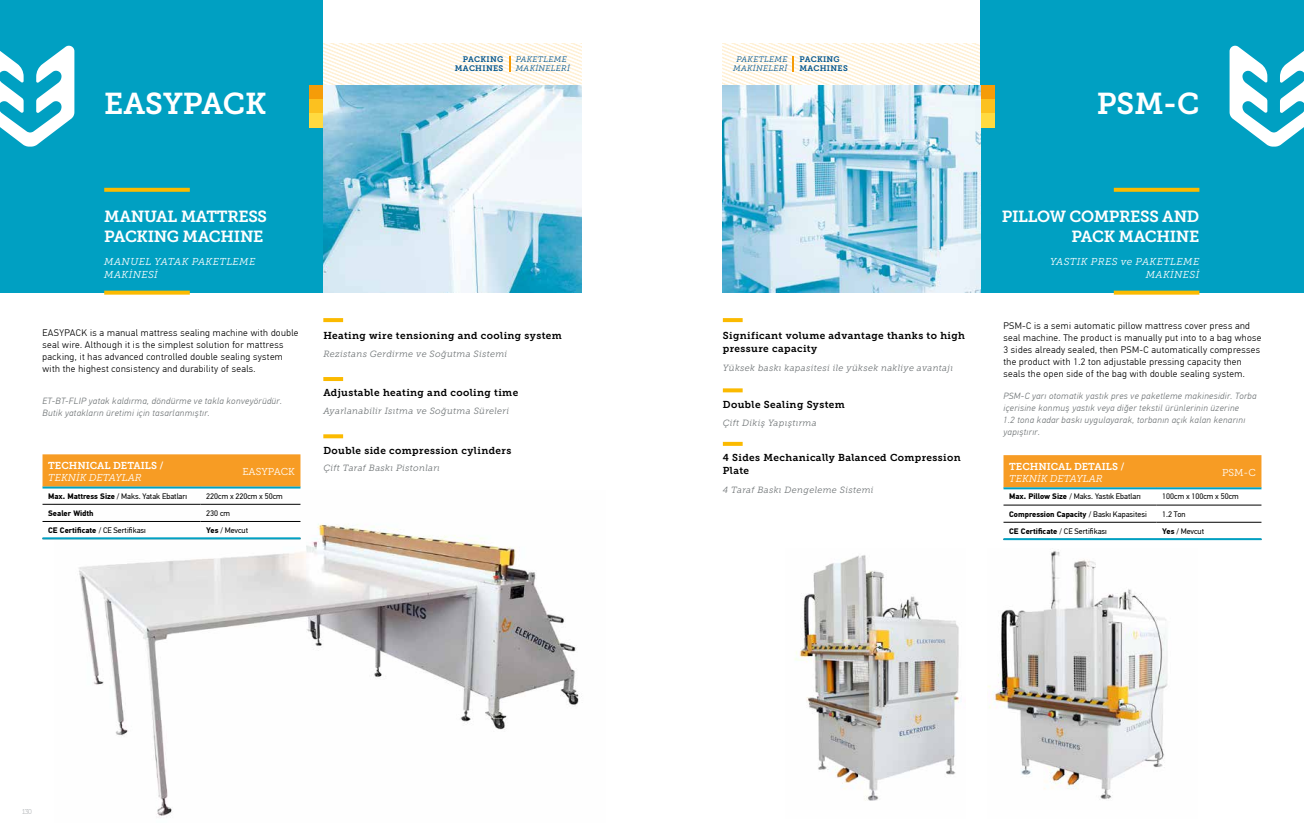
<style>
.page{position:relative;width:1304px;height:837px;background:#fff}
.page>*{position:absolute;margin:0;border:0;box-sizing:border-box;transform-origin:0 0}
.t1{font:30px "Museo Slab 700";color:#fff}
.t2{font:16px/19.5px "Museo Slab 700";letter-spacing:-.02em;color:#fff}
.t3{font:10px/13px "Museo Slab 700";letter-spacing:.04em;color:#000}
.t4{font:italic 10px/13.5px "Museo Slab 300";letter-spacing:.04em;color:#fff}
.t5{font:10px "Museo Slab 700";color:#fff}
.t6{font:italic 10px "Museo Slab 300";color:#fff}
.t7{font:10px "Museo Slab 300";color:#fff}
.t8{font:300 9.5px/12px "Din Text Pro";letter-spacing:.04em;color:#000}
.t9{font:italic 300 9px/12px "Din Text Pro";letter-spacing:.04em;color:#6e7375}
.t10{font:italic 9px "Museo Slab 300";letter-spacing:.04em;color:#6e7375}
.t11{font:8px "Din Text Pro";color:#000}
.t12{font:700 8px "Din Text Pro";color:#000}
.t13{font:italic 8px/9px "Museo Slab 300";letter-spacing:.04em;color:#03558c;text-align:center}
.t14{font:8px/9px "Museo Slab 700";letter-spacing:.04em;color:#03558c}
.t15{font:7px "Museo Slab 300";color:#b7babc}
.s1{font-family:"Museo Slab 500"}
.s2{font-weight:700}
.s3{font-weight:400}
</style>
<div class="page">
<div style="left:0;top:0;width:323px;height:292px;background:#00a0c2"></div>
<div style="left:980px;top:0;width:324px;height:292px;background:#00a0c2"></div>
<div style="left:309px;top:86px;width:14px;height:14px;background:#f59c08"></div>
<div style="left:309px;top:100px;width:14px;height:14px;background:#fcc11f"></div>
<div style="left:309px;top:114px;width:14px;height:14px;background:#ffda40"></div>
<div style="left:980px;top:86px;width:14px;height:14px;background:#f59c08"></div>
<div style="left:980px;top:100px;width:14px;height:14px;background:#fcc11f"></div>
<div style="left:980px;top:114px;width:14px;height:14px;background:#ffda40"></div>
<svg style="left:0;top:45px;width:74px;height:102px"></svg>
<svg style="left:1230px;top:45px;width:74px;height:102px"></svg>
<svg style="left:723px;top:43px;width:269px;height:43px"></svg>
<svg style="left:312px;top:43px;width:269px;height:43px"></svg>
<img style="left:54px;top:503px;width:525px;height:314px">
<img style="left:323px;top:86px;width:258px;height:206px">
<svg style="left:104px;top:188px;width:86px;height:4px"></svg>
<svg style="left:104px;top:290px;width:86px;height:4px"></svg>
<svg style="left:323px;top:318px;width:20px;height:4px"></svg>
<hr style="left:323px;top:377px;width:20px;height:4px;background:#fbba00">
<svg style="left:323px;top:434px;width:20px;height:4px"></svg>
<div style="left:43px;top:454px;width:257px;height:32px;background:#f79c24"></div>
<hr style="left:43px;top:504px;width:158px;height:1px;background:#000">
<hr style="left:43px;top:521px;width:158px;height:1px;background:#000">
<hr style="left:201px;top:504px;width:99px;height:1px;background:#000">
<hr style="left:201px;top:521px;width:99px;height:1px;background:#000">
<hr style="left:43px;top:486px;width:257px;height:2px;background:#00a0c2">
<hr style="left:43px;top:537px;width:257px;height:2px;background:#00a0c2">
<img style="left:723px;top:86px;width:257px;height:206px">
<svg style="left:1114px;top:188px;width:85px;height:4px"></svg>
<svg style="left:1114px;top:290px;width:85px;height:4px"></svg>
<svg style="left:723px;top:318px;width:20px;height:4px"></svg>
<svg style="left:723px;top:388px;width:20px;height:4px"></svg>
<svg style="left:723px;top:441px;width:20px;height:4px"></svg>
<img style="left:795px;top:555px;width:166px;height:246px">
<img style="left:988px;top:551px;width:180px;height:249px">
<div style="left:1003px;top:455px;width:258px;height:32px;background:#f79c24"></div>
<hr style="left:1003px;top:504px;width:154px;height:1px;background:#000">
<hr style="left:1003px;top:522px;width:154px;height:1px;background:#000">
<hr style="left:1157px;top:504px;width:104px;height:1px;background:#000">
<hr style="left:1157px;top:522px;width:104px;height:1px;background:#000">
<hr style="left:1003px;top:487px;width:258px;height:2px;background:#00a0c2">
<hr style="left:1003px;top:538px;width:258px;height:2px;background:#00a0c2">
<h1 class="t1" style="left:104px;top:86px;width:164px">EASYPACK</h1>
<p class="t14" style="left:455px;top:55px;width:50px;text-align:right">PACKING<br>MACHINES</p>
<p class="t13" style="left:516px;top:55px;width:56px;text-align:left">PAKETLEME<br>MAKİNELERİ</p>
<h2 class="t2" style="left:104px;top:207px;width:164px">MANUAL MATTRESS<br>PACKING MACHINE</h2>
<p class="t4" style="left:104px;top:255px;width:153px">MANUEL YATAK PAKETLEME<br>MAKİNESİ</p>
<p class="t8" style="left:43px;top:327px;width:257px">EASYPACK is a manual mattress sealing machine with double seal wire. Although it is the simplest solution for mattress packing, it has advanced controlled double sealing system with the highest consistency and durability of seals.</p>
<p class="t9" style="left:43px;top:394px;width:241px">ET-BT-FLIP yatak kaldırma, döndürme ve takla konveyörüdür.<br>Butik yatakların üretimi için tasarlanmıştır.</p>
<p class="t5" style="left:48px;top:460px;width:117px">TECHNICAL DETAILS <span class="s1">/</span></p>
<p class="t6" style="left:48px;top:472px;width:95px">TEKNİK DETAYLAR</p>
<p class="t7" style="left:242px;top:466px;width:54px">EASYPACK</p>
<p class="t11" style="left:48px;top:491px;width:140px"><span class="s2">Max. Mattress Size</span> / Maks. Yatak Ebatları</p>
<p class="t11" style="left:206px;top:491px;width:78px">220cm x 220cm x 50cm</p>
<p class="t12" style="left:48px;top:508px;width:47px">Sealer Width</p>
<p class="t11" style="left:206px;top:508px;width:25px">230 cm</p>
<p class="t11" style="left:48px;top:525px;width:99px"><span class="s2">CE Certificate</span> / CE Sertifikası</p>
<p class="t11" style="left:206px;top:525px;width:43px"><span class="s2">Yes</span> / Mevcut</p>
<p class="t3" style="left:323px;top:328px;width:240px">Heating wire tensioning and cooling system</p>
<p class="t10" style="left:323px;top:348px;width:185px">Rezistans Gerdirme ve Soğutma Sistemi</p>
<p class="t3" style="left:323px;top:386px;width:196px">Adjustable heating and cooling time</p>
<p class="t10" style="left:323px;top:406px;width:187px">Ayarlanabilir Isıtma ve Soğutma Süreleri</p>
<p class="t3" style="left:323px;top:443px;width:189px">Double side compression cylinders</p>
<p class="t10" style="left:323px;top:463px;width:118px">Çift Taraf Baskı Pistonları</p>
<p class="t15" style="left:22px;top:807px;width:12px">130</p>
<p class="t13" style="left:733px;top:55px;width:56px">PAKETLEME<br>MAKİNELERİ</p>
<p class="t14" style="left:799px;top:55px;width:50px">PACKING<br>MACHINES</p>
<h1 class="t1" style="left:1097px;top:86px;width:104px">PSM-C</h1>
<p class="t3" style="left:723px;top:328px;width:244px">Significant volume advantage thanks to high pressure capacity</p>
<p class="t10" style="left:723px;top:362px;width:232px">Yüksek baskı kapasitesi ile yüksek nakliye avantajı</p>
<p class="t3" style="left:723px;top:397px;width:124px">Double Sealing System</p>
<p class="t10" style="left:723px;top:417px;width:95px">Çift Dikiş Yapıştırma</p>
<p class="t3" style="left:723px;top:451px;width:239px">4 Sides Mechanically Balanced Compression<br>Plate</p>
<p class="t10" style="left:723px;top:485px;width:152px">4 Taraf Baskı Dengeleme Sistemi</p>
<h2 class="t2" style="left:1002px;top:207px;width:199px;text-align:right">PILLOW COMPRESS AND<br>PACK MACHINE</h2>
<p class="t4" style="left:1050px;top:255px;width:151px;text-align:right">YASTIK PRES ve PAKETLEME<br>MAKİNESİ</p>
<p class="t8" style="left:1003px;top:320px;width:259px">PSM-C is a semi automatic pillow mattress cover press and seal machine. The product is manually put into to a bag whose 3 sides already sealed, then PSM-C automatically compresses the product with 1.2 ton adjustable pressing capacity then seals the open side of the bag with double sealing system.</p>
<p class="t9" style="left:1003px;top:390px;width:255px">PSM-C yarı otomatik yastık pres ve paketleme makinesidir. Torba içerisine konmuş yastık veya diğer tekstil ürünlerinin üzerine<br>1.2 tona kadar baskı uygulayarak, torbanın açık kalan kenarını yapıştırır.</p>
<p class="t5" style="left:1009px;top:461px;width:117px">TECHNICAL DETAILS <span class="s1">/</span></p>
<p class="t6" style="left:1009px;top:473px;width:95px">TEKNİK DETAYLAR</p>
<p class="t7" style="left:1222px;top:467px;width:35px">PSM-C</p>
<p class="t11" style="left:1009px;top:491px;width:133px"><span class="s2">Max. Pillow Size</span> / Maks. Yastık Ebatları</p>
<p class="t11" style="left:1162px;top:491px;width:78px">100cm x 100cm x 50cm</p>
<p class="t12" style="left:1009px;top:508px;width:139px">Compression Capacity <span class="s3">/ Baskı Kapasitesi</span></p>
<p class="t11" style="left:1162px;top:509px;width:25px">1.2 Ton</p>
<p class="t11" style="left:1009px;top:526px;width:99px"><span class="s2">CE Certificate</span> / CE Sertifikası</p>
<p class="t11" style="left:1162px;top:526px;width:43px"><span class="s2">Yes</span> / Mevcut</p>
</div>
